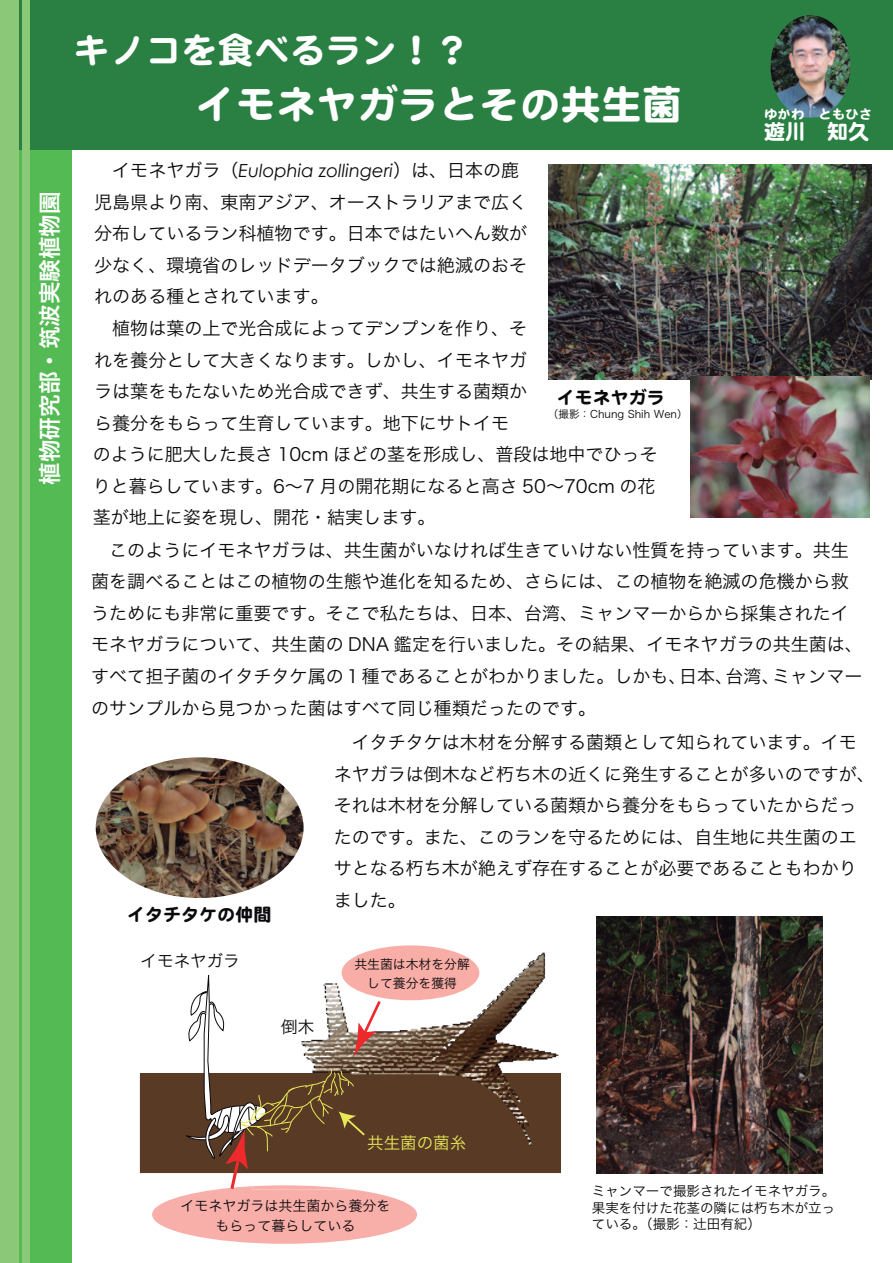
<style>
.page{position:relative;width:893px;height:1263px;background:#fff}
.page>*{position:absolute;margin:0;border:0;box-sizing:border-box;transform-origin:0 0}
.t1{font:40.65px "DF Maru Gothic SB MP RKSJ H";color:#fff}
.t2{font:36.15px "DF Maru Gothic SB MP RKSJ H";color:#fff}
.t3{font:22.5px "Hira Kaku Pro W6";color:#fff}
.t4{font:21px "DF Maru Gothic SB MP RKSJ H";color:#fff}
.t5{font:18px/31.5px "Hira Kaku Pro W3";color:#0b090c}
.t6{font:italic 18px "Century Gothic";color:#0b090c}
.t7{font:18px "DF Maru Gothic SB MP RKSJ H";color:#0b090c}
.t8{font:16.5px "Hira Kaku Pro W3";color:#0b090c}
.t9{font:16.5px "Hira Kaku Pro W3";color:#e7e758}
.t10{font:13.95px/20.4px "Hira Kaku Pro W3";color:#0b090c;text-align:center}
.t11{font:13.5px/16.5px "Hira Kaku Pro W3";color:#0b090c;text-align:justify}
.t12{font:13.5px "DF Maru Gothic SB MP RKSJ H";color:#fff}
.t13{font:12.9px/18.8px "Hira Kaku Pro W3";color:#0b090c;text-align:center}
.t14{font:10.5px "Hira Kaku Pro W3";color:#0b090c}
.s1{font-family:"Hira Kaku Pro W3";font-style:normal}
</style>
<div class="page">
<div style="left:0;top:125px;width:71px;height:1138px;background:#53ba54"></div>
<div style="left:0;top:0;width:893px;height:149px;background:#2a7f43"></div>
<div style="left:0;top:0;width:18px;height:1263px;background:#8bc979"></div>
<img style="left:549px;top:165px;width:322px;height:214px">
<img style="left:96px;top:757px;width:208px;height:141px">
<img style="left:342px;top:945px;width:137px;height:30px">
<svg style="left:140px;top:975px;width:421px;height:269px"></svg>
<img style="left:691px;top:376px;width:179px;height:141px">
<img style="left:596px;top:916px;width:227px;height:257px">
<img style="left:771px;top:15px;width:79px;height:102px">
<div style="left:22px;top:0;width:7px;height:1263px;background:#8bc979"></div>
<p class="t3" style="left:29px;top:485px;width:295px;rotate:-90deg">植物研究部・筑波実験植物園</p>
<h2 class="t2" style="left:73px;top:32px;width:398px">キノコを食べるラン！？</h2>
<h1 class="t1" style="left:195px;top:84px;width:489px">イモネヤガラとその共生菌</h1>
<p class="t6" style="left:94px;top:159px;width:427px"><span class="s1">　イモネヤガラ（</span>Eulophia zollingeri<span class="s1">）は、日本の鹿</span></p>
<p class="t5" style="left:94px;top:185px;width:434px">児島県より南、東南アジア、オーストラリアまで広く分布しているラン科植物です。日本ではたいへん数が少なく、環境省のレッドデータブックでは絶滅のおそれのある種とされています。<br>　植物は葉の上で光合成によってデンプンを作り、それを養分として大きくなります。しかし、イモネヤガラは葉をもたないため光合成できず、共生する菌類から養分をもらって生育しています。地下にサトイモ</p>
<p class="t7" style="left:557px;top:388px;width:110px">イモネヤガラ</p>
<p class="t14" style="left:548px;top:405px;width:141px">（撮影：Chung Shih Wen）</p>
<p class="t5" style="left:93px;top:437px;width:566px">のように肥大した長さ 10cm ほどの茎を形成し、普段は地中でひっそりと暮らしています。6～7 月の開花期になると高さ 50～70cm の花茎が地上に姿を現し、開花・結実します。</p>
<p class="t12" style="left:764px;top:107px;width:110px">ゆかわ　ともひさ</p>
<p class="t4" style="left:764px;top:121px;width:107px">遊川　知久</p>
<p class="t5" style="left:91px;top:533px;width:773px">　このようにイモネヤガラは、共生菌がいなければ生きていけない性質を持っています。共生菌を調べることはこの植物の生態や進化を知るため、さらには、この植物を絶滅の危機から救うためにも非常に重要です。そこで私たちは、日本、台湾、ミャンマーからから採集されたイモネヤガラについて、共生菌の DNA 鑑定を行いました。その結果、イモネヤガラの共生菌は、すべて担子菌のイタチタケ属の１種であることがわかりました。しかも、日本、台湾、ミャンマーのサンプルから見つかった菌はすべて同じ種類だったのです。</p>
<p class="t7" style="left:127px;top:906px;width:146px">イタチタケの仲間</p>
<p class="t8" style="left:141px;top:946px;width:101px">イモネヤガラ</p>
<p class="t8" style="left:281px;top:1012px;width:35px">倒木</p>
<p class="t5" style="left:334px;top:725px;width:543px">　イタチタケは木材を分解する菌類として知られています。イモネヤガラは倒木など朽ち木の近くに発生することが多いのですが、それは木材を分解している菌類から養分をもらっていたからだったのです。また、このランを守るためには、自生地に共生菌のエサとなる朽ち木が絶えず存在することが必要であることもわかりました。</p>
<p class="t13" style="left:354px;top:954px;width:117px">共生菌は木材を分解して養分を獲得</p>
<p class="t9" style="left:367px;top:1128px;width:101px">共生菌の菌糸</p>
<p class="t10" style="left:181px;top:1194px;width:211px">イモネヤガラは共生菌から養分をもらって暮らしている</p>
<p class="t11" style="left:592px;top:1182px;width:245px">ミャンマーで撮影されたイモネヤガラ。果実を付けた花茎の隣には朽ち木が立っている。（撮影：辻田有紀）</p>
</div>
